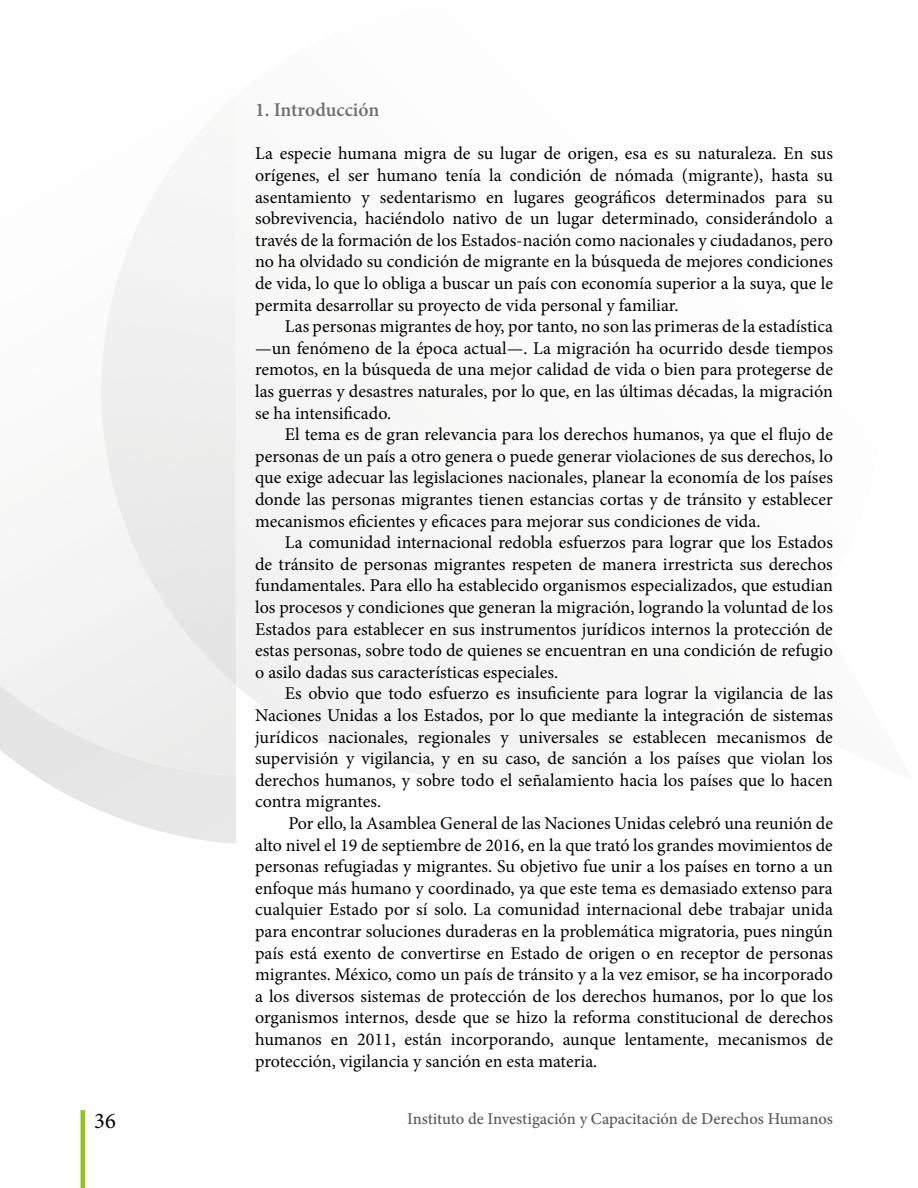
<style>
.page{position:relative;width:918px;height:1188px;background:#fff}
.page>*{position:absolute;margin:0;border:0;box-sizing:border-box;transform-origin:0 0}
.t1{font:22.5px "Minion Pro";color:#000}
.t2{font:600 19.5px "Minion Pro";color:#6f6f6f}
.t3{font:18px/21.6px "Minion Pro";color:#000;text-align:justify}
.t4{font:500 16.5px "Minion Pro";color:#575756}
</style>
<div class="page">
<hr style="left:81px;top:1110px;width:4px;height:78px;background:#95c11e">
<img style="left:100px;top:196px;width:136px;height:489px">
<p class="t2" style="left:255px;top:97px;width:126px">1. Introducción</p>
<p class="t3" style="left:255px;top:143px;width:579px">La especie humana migra de su lugar de origen, esa es su naturaleza. En sus orígenes, el ser humano tenía la condición de nómada (migrante), hasta su asentamiento y sedentarismo en lugares geográficos determinados para su sobrevivencia, haciéndolo nativo de un lugar determinado, considerándolo a través de la formación de los Estados-nación como nacionales y ciudadanos, pero no ha olvidado su condición de migrante en la búsqueda de mejores condiciones de vida, lo que lo obliga a buscar un país con economía superior a la suya, que le permita desarrollar su proyecto de vida personal y familiar.</p>
<p class="t3" style="left:255px;top:316px;width:579px;text-indent:30px">Las personas migrantes de hoy, por tanto, no son las primeras de la estadística —un fenómeno de la época actual—. La migración ha ocurrido desde tiempos remotos, en la búsqueda de una mejor calidad de vida o bien para protegerse de las guerras y desastres naturales, por lo que, en las últimas décadas, la migración se ha intensificado.</p>
<p class="t3" style="left:255px;top:424px;width:579px;text-indent:30px">El tema es de gran relevancia para los derechos humanos, ya que el flujo de personas de un país a otro genera o puede generar violaciones de sus derechos, lo que exige adecuar las legislaciones nacionales, planear la economía de los países donde las personas migrantes tienen estancias cortas y de tránsito y establecer mecanismos eficientes y eficaces para mejorar sus condiciones de vida.</p>
<p class="t3" style="left:255px;top:532px;width:579px;text-indent:30px">La comunidad internacional redobla esfuerzos para lograr que los Estados de tránsito de personas migrantes respeten de manera irrestricta sus derechos fundamentales. Para ello ha establecido organismos especializados, que estudian los procesos y condiciones que generan la migración, logrando la voluntad de los Estados para establecer en sus instrumentos jurídicos internos la protección de estas personas, sobre todo de quienes se encuentran en una condición de refugio o asilo dadas sus características especiales.</p>
<p class="t3" style="left:255px;top:683px;width:579px;text-indent:30px">Es obvio que todo esfuerzo es insuficiente para lograr la vigilancia de las Naciones Unidas a los Estados, por lo que mediante la integración de sistemas jurídicos nacionales, regionales y universales se establecen mecanismos de supervisión y vigilancia, y en su caso, de sanción a los países que violan los derechos humanos, y sobre todo el señalamiento hacia los países que lo hacen contra migrantes.</p>
<p class="t3" style="left:255px;top:813px;width:579px;text-indent:33px">Por ello, la Asamblea General de las Naciones Unidas celebró una reunión de alto nivel el 19 de septiembre de 2016, en la que trató los grandes movimientos de personas refugiadas y migrantes. Su objetivo fue unir a los países en torno a un enfoque más humano y coordinado, ya que este tema es demasiado extenso para cualquier Estado por sí solo. La comunidad internacional debe trabajar unida para encontrar soluciones duraderas en la problemática migratoria, pues ningún país está exento de convertirse en Estado de origen o en receptor de personas migrantes. México, como un país de tránsito y a la vez emisor, se ha incorporado a los diversos sistemas de protección de los derechos humanos, por lo que los organismos internos, desde que se hizo la reforma constitucional de derechos humanos en 2011, están incorporando, aunque lentamente, mecanismos de protección, vigilancia y sanción en esta materia.</p>
<p class="t1" style="left:94px;top:1106px;width:23px">36</p>
<p class="t4" style="left:407px;top:1107px;width:427px">Instituto de Investigación y Capacitación de Derechos Humanos</p>
</div>
